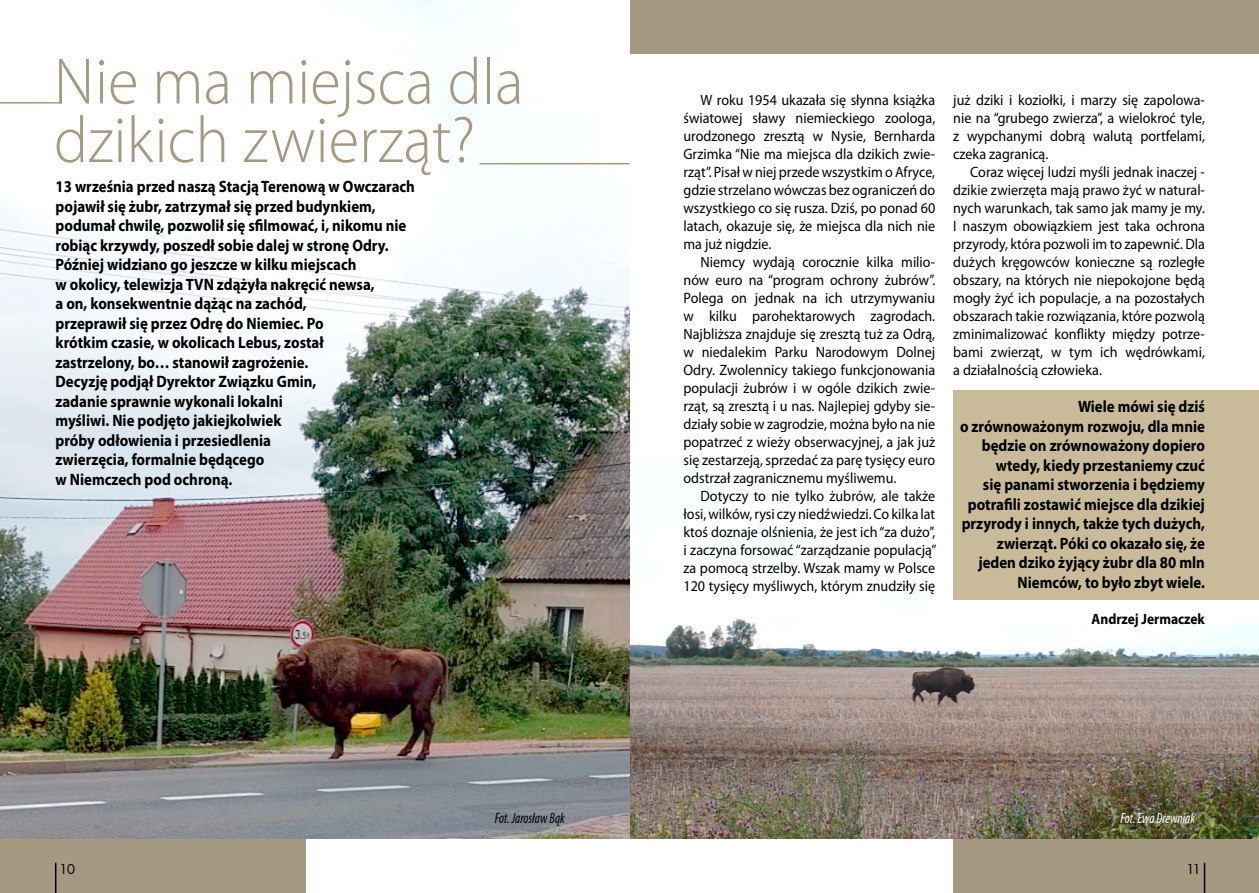
<style>
.page{position:relative;width:1259px;height:893px;background:#fff}
.page>*{position:absolute;margin:0;border:0;box-sizing:border-box;transform-origin:0 0}
.t1{font:300 66px/58.5px "Myriad Pro";color:#a69981;scale:.95 1}
.t2{font:700 16.5px/19.5px "Myriad Pro";color:#000;text-align:right;scale:.9 1}
.t3{font:15px/18px "Myriad Pro";color:#000;text-align:justify;scale:.94 1}
.t4{font:700 15px "Myriad Pro";color:#000;scale:.9 1}
.t5{font:italic condensed 15px "Myriad Pro";color:#000;scale:.9 1}
.t6{font:italic condensed 15px "Myriad Pro";color:#fff;scale:.9 1}
.t7{font:15px "Futur TEE";color:#000}
</style>
<div class="page">
<img style="left:629px;top:462px;width:630px;height:377px">
<div style="left:953px;top:839px;width:306px;height:54px;background:#a69981"></div>
<div style="left:0;top:839px;width:306px;height:54px;background:#a69981"></div>
<div style="left:953px;top:390px;width:306px;height:210px;background:#c9bb9a"></div>
<div style="left:629px;top:0;width:630px;height:54px;background:#a69981"></div>
<img style="left:0;top:0;width:629px;height:839px">
<hr style="left:479px;top:163px;width:150px;height:1px;background:#a69981">
<hr style="left:0;top:102px;width:62px;height:2px;background:#a69981">
<hr style="left:55px;top:863px;width:1px;height:30px;background:#000">
<hr style="left:1203px;top:863px;width:2px;height:30px;background:#000">
<h1 class="t1" style="left:54px;top:52px;width:496px">Nie ma miejsca dla dzikich zwierząt?</h1>
<p class="t2" style="left:56px;top:177px;width:401px;text-align:left">13 września przed naszą Stacją Terenową w Owczarach pojawił się żubr, zatrzymał się przed budynkiem, podumał chwilę, pozwolił się sfilmować, i, nikomu nie robiąc krzywdy, poszedł sobie dalej w stronę Odry.<br>Później widziano go jeszcze w kilku miejscach<br>w okolicy, telewizja TVN zdążyła nakręcić newsa,<br>a on, konsekwentnie dążąc na zachód,<br>przeprawił się przez Odrę do Niemiec. Po<br>krótkim czasie, w okolicach Lebus, został<br>zastrzelony, bo… stanowił zagrożenie.<br>Decyzję podjął Dyrektor Związku Gmin,<br>zadanie sprawnie wykonali lokalni<br>myśliwi. Nie podjęto jakiejkolwiek<br>próby odłowienia i przesiedlenia<br>zwierzęcia, formalnie będącego<br>w Niemczech pod ochroną.</p>
<p class="t3" style="left:683px;top:91px;width:269px;text-indent:17px">W roku 1954 ukazała się słynna książka światowej sławy niemieckiego zoologa, urodzonego zresztą w Nysie, Bernharda Grzimka “Nie ma miejsca dla dzikich zwie&shy;rząt”. Pisał w niej przede wszystkim o Afryce, gdzie strzelano wówczas bez ograniczeń do wszystkiego co się rusza. Dziś, po ponad 60 latach, okazuje się, że miejsca dla nich nie ma już nigdzie.</p>
<p class="t3" style="left:683px;top:253px;width:269px;text-indent:17px">Niemcy wydają corocznie kilka milio&shy;nów euro na “program ochrony żubrów”.<br>Polega on jednak na ich utrzymywaniu w kilku parohektarowych zagrodach.<br>Najbliższa znajduje się zresztą tuż za Odrą, w niedalekim Parku Narodowym Dolnej Odry. Zwolennicy takiego funkcjonowania populacji żubrów i w ogóle dzikich zwie&shy;rząt, są zresztą i u nas. Najlepiej gdyby sie&shy;działy sobie w zagrodzie, można było na nie popatrzeć z wieży obserwacyjnej, a jak już się zestarzeją, sprzedać za parę tysięcy euro odstrzał zagranicznemu myśliwemu.</p>
<p class="t3" style="left:683px;top:487px;width:271px;text-indent:17px">Dotyczy to nie tylko żubrów, ale także łosi, wilków, rysi czy niedźwiedzi. Co kilka lat ktoś doznaje olśnienia, że jest ich “za dużo”, i zaczyna forsować “zarządzanie populacją” za pomocą strzelby. Wszak mamy w Polsce 120 tysięcy myśliwych, którym znudziły się</p>
<p class="t3" style="left:953px;top:91px;width:269px">już dziki i koziołki, i marzy się zapolowa&shy;nie na “grubego zwierza”, a wielokroć tyle, z wypchanymi dobrą walutą portfelami, czeka zagranicą.</p>
<p class="t3" style="left:953px;top:163px;width:269px;text-indent:17px">Coraz więcej ludzi myśli jednak inaczej - dzikie zwierzęta mają prawo żyć w natural&shy;nych warunkach, tak samo jak mamy je my.<br>I naszym obowiązkiem jest taka ochrona przyrody, która pozwoli im to zapewnić. Dla dużych kręgowców konieczne są rozległe obszary, na których nie niepokojone będą mogły żyć ich populacje, a na pozostałych obszarach takie rozwiązania, które pozwolą zminimalizować konflikty między potrze&shy;bami zwierząt, w tym ich wędrówkami, a działalnością człowieka.</p>
<p class="t2" style="left:960px;top:396px;width:274px">Wiele mówi się dziś<br>o zrównoważonym rozwoju, dla mnie będzie on zrównoważony dopiero wtedy, kiedy przestaniemy czuć<br>się panami stworzenia i będziemy potrafili zostawić miejsce dla dzikiej przyrody i innych, także tych dużych, zwierząt. Póki co okazało się, że jeden dziko żyjący żubr dla 80 mln<br>Niemców, to było zbyt wiele.</p>
<p class="t4" style="left:1091px;top:609px;width:127px">Andrzej Jermaczek</p>
<p class="t5" style="left:495px;top:809px;width:79px">Fot. Jarosław Bąk</p>
<p class="t6" style="left:1120px;top:809px;width:84px">Fot. Ewa Drewniak</p>
<p class="t7" style="left:59px;top:860px;width:18px">1 0</p>
<p class="t7" style="left:1186px;top:860px;width:6px">11</p>
</div>
